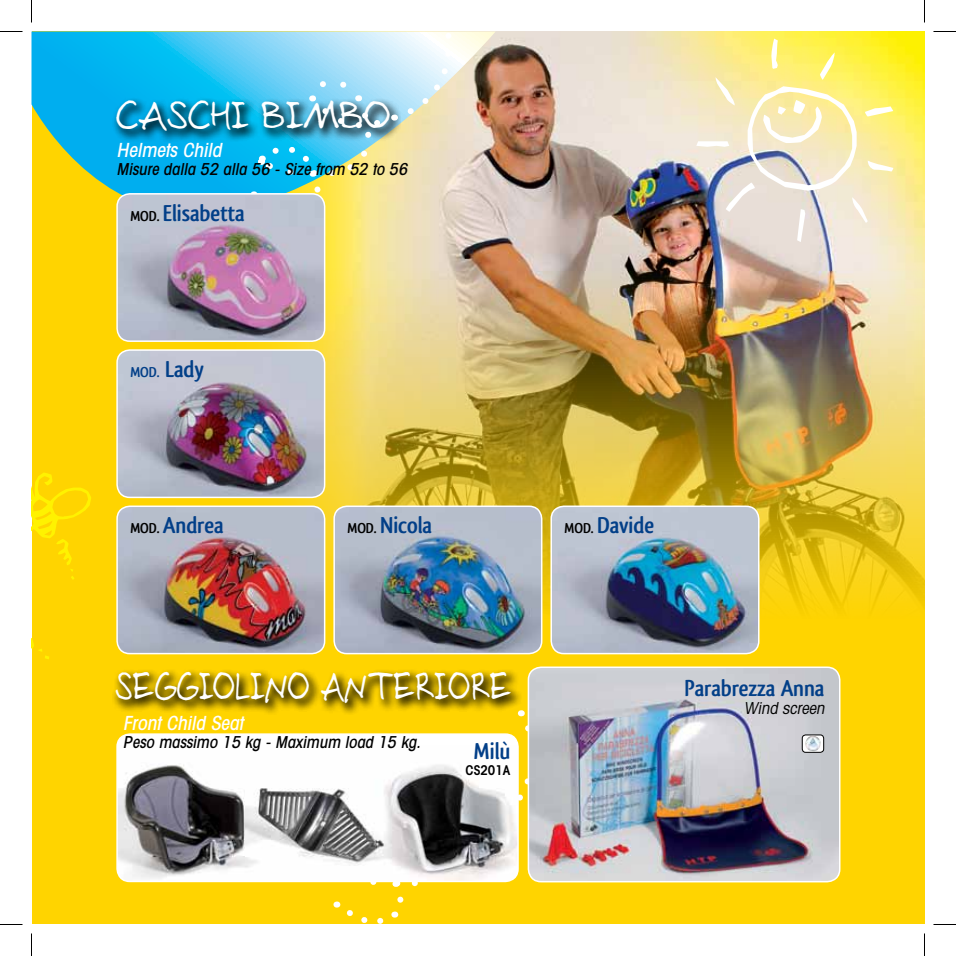
<style>
.page{position:relative;width:956px;height:956px;background:#fff}
.page>*{position:absolute;margin:0;border:0;box-sizing:border-box;transform-origin:0 0}
.t1{font:45px "Sloneczko";color:#fff;scale:.82 1}
.t2{font:45px "Sloneczko";color:#fff}
.t3{font:700 24px "Qlassik";color:#023f88}
.t4{font:italic 500 condensed 19.5px "Avant Garde";color:#fff}
.t5{font:italic 500 condensed 16.5px "Avant Garde";color:#000}
.t6{font:italic condensed 16.5px "Avant Garde";color:#000}
.t7{font:700 15px "Qlassik";color:#023f88}
.t8{font:600 condensed 13.5px "Avant Garde";color:#000}
.s1{font-size:15px;color:#000}
.s2{font-size:24px}
</style>
<div class="page">
<div style="left:32px;top:32px;width:892px;height:892px;background:#ffd400"></div>
<img style="left:197px;top:32px;width:727px;height:613px">
<svg style="left:32px;top:32px;width:464px;height:201px;background:#7ac7c3"></svg>
<div style="left:111px;top:95px;width:290px;height:47px;background:#000;opacity:.9"></div>
<svg style="left:696px;top:39px;width:197px;height:203px;background:#ece2ad"></svg>
<svg style="left:253px;top:80px;width:142px;height:135px;background:#77c0be"></svg>
<svg style="left:403px;top:32px;width:53px;height:87px;background:#e5efec"></svg>
<svg style="left:32px;top:473px;width:59px;height:186px"></svg>
<svg style="left:336px;top:882px;width:142px;height:42px"></svg>
<svg style="left:513px;top:710px;width:15px;height:119px"></svg>
<img style="left:528px;top:667px;width:312px;height:215px">
<div style="left:528px;top:666px;width:312px;height:216px;border:2px solid #fff;border-radius:13px"></div>
<img style="left:117px;top:194px;width:208px;height:147px">
<div style="left:116px;top:193px;width:209px;height:149px;border:2px solid #fff;border-radius:13px"></div>
<img style="left:119px;top:350px;width:206px;height:147px">
<div style="left:116px;top:349px;width:209px;height:149px;border:2px solid #fff;border-radius:13px"></div>
<img style="left:551px;top:506px;width:208px;height:148px">
<div style="left:550px;top:505px;width:209px;height:149px;border:2px solid #fff;border-radius:13px"></div>
<img style="left:334px;top:506px;width:208px;height:148px">
<div style="left:333px;top:505px;width:209px;height:149px;border:2px solid #fff;border-radius:13px"></div>
<img style="left:119px;top:506px;width:206px;height:148px">
<div style="left:116px;top:505px;width:209px;height:149px;border:2px solid #fff;border-radius:13px"></div>
<div style="left:117px;top:734px;width:401px;height:147px;background:#fff;border-radius:13px"></div>
<img style="left:119px;top:764px;width:399px;height:117px">
<div style="left:116px;top:733px;width:403px;height:149px;border:2px solid #fff;border-radius:13px"></div>
<div style="left:110px;top:666px;width:412px;height:48px;background:#000;opacity:.9"></div>
<div style="left:802px;top:735px;width:22px;height:17px;background:#fff;border-radius:3px"></div>
<div style="left:802px;top:735px;width:22px;height:18px;border:1px solid #000;border-radius:3px"></div>
<img style="left:805px;top:736px;width:16px;height:15px;border-radius:8px">
<svg style="left:0;top:31px;width:22px;height:1px"></svg>
<svg style="left:933px;top:31px;width:23px;height:1px"></svg>
<svg style="left:0;top:924px;width:22px;height:1px"></svg>
<svg style="left:933px;top:924px;width:23px;height:1px"></svg>
<svg style="left:31px;top:0;width:1px;height:23px"></svg>
<svg style="left:31px;top:933px;width:1px;height:23px"></svg>
<svg style="left:924px;top:0;width:1px;height:23px"></svg>
<svg style="left:924px;top:933px;width:1px;height:23px"></svg>
<h1 class="t2" style="left:117px;top:87px;width:277px">CASCHI BIMBO</h1>
<p class="t4" style="left:117px;top:137px;width:111px">Helmets Child</p>
<p class="t5" style="left:117px;top:158px;width:296px">Misure dalla 52 alla 56 - Size from 52 to 56</p>
<h2 class="t3" style="left:130px;top:199px;width:116px"><span class="s1">MOD.</span> Elisabetta</h2>
<p class="t7" style="left:130px;top:363px;width:75px">MOD. <span class="s2">Lady</span></p>
<h2 class="t3" style="left:130px;top:511px;width:95px"><span class="s1">MOD.</span> Andrea</h2>
<h2 class="t3" style="left:347px;top:511px;width:86px"><span class="s1">MOD.</span> Nicola</h2>
<h2 class="t3" style="left:564px;top:511px;width:91px"><span class="s1">MOD.</span> Davide</h2>
<h1 class="t1" style="left:116px;top:658px;width:485px">SEGGIOLINO ANTERIORE</h1>
<p class="t4" style="left:123px;top:711px;width:126px">Front Child Seat</p>
<p class="t5" style="left:123px;top:732px;width:303px">Peso massimo 15 kg - Maximum load 15 kg.</p>
<h2 class="t3" style="left:474px;top:737px;width:38px">Milù</h2>
<p class="t8" style="left:465px;top:762px;width:47px">CS201A</p>
<h2 class="t3" style="left:684px;top:674px;width:141px">Parabrezza Anna</h2>
<p class="t6" style="left:744px;top:698px;width:86px">Wind screen</p>
</div>
